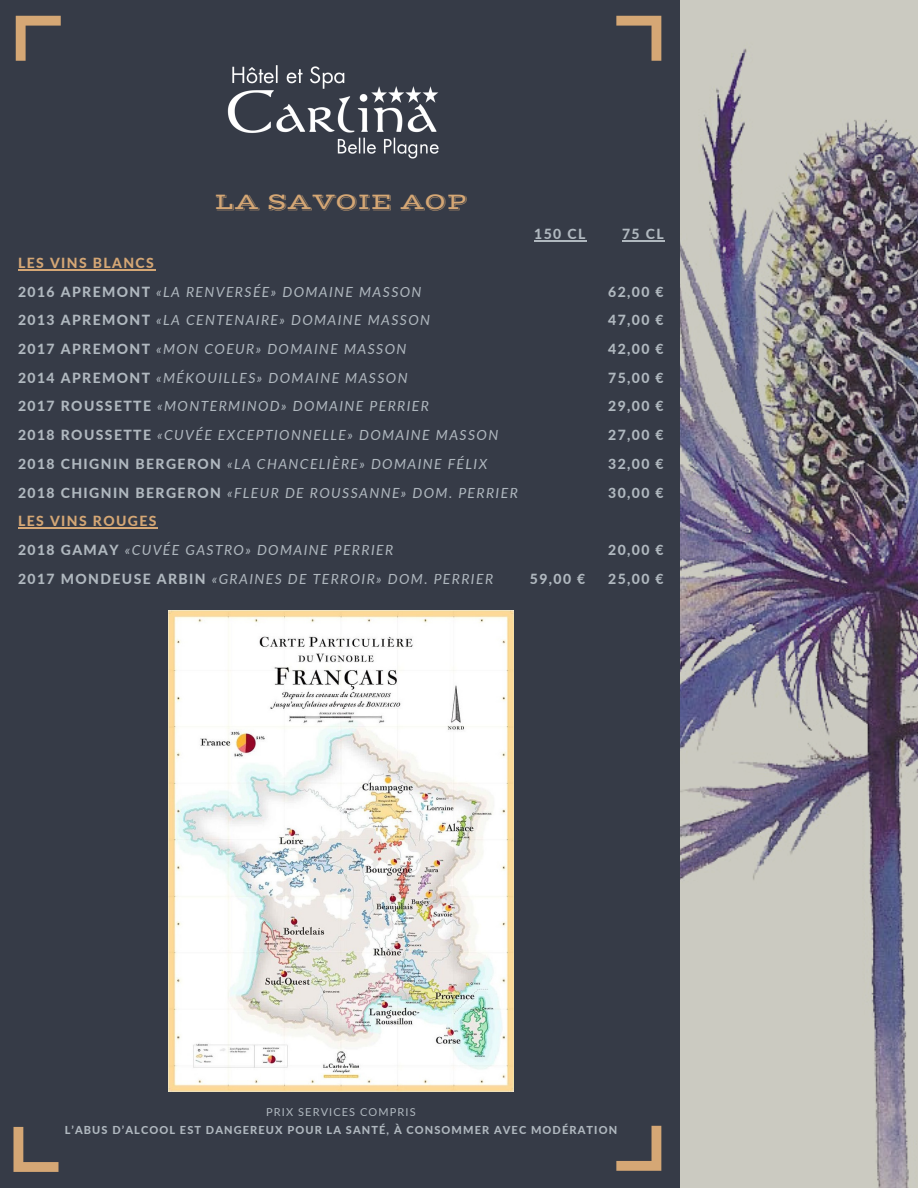
<style>
.page{position:relative;width:918px;height:1188px;background:#363b47}
.page>*{position:absolute;margin:0;border:0;box-sizing:border-box;transform-origin:0 0}
.t1{font:23.55px "Vast Shadow";color:#d5a775}
.t2{font:italic 13.95px "Lato";letter-spacing:.1em;color:#b0b8bf}
.t3{font:800 13.95px/28.7px "Lato";letter-spacing:.1em;color:#b0b8bf}
.t4{font:800 13.95px "Lato";letter-spacing:.1em;color:#d5a775}
.t5{font:800 10.95px "Lato";letter-spacing:.1em;color:#b0b8bf}
.t6{font:10.95px "Lato";letter-spacing:.1em;color:#b0b8bf}
.s1{font-weight:800;font-style:normal}
</style>
<div class="page">
<svg style="left:16px;top:16px;width:45px;height:45px"></svg>
<svg style="left:616px;top:1126px;width:45px;height:45px"></svg>
<svg style="left:616px;top:16px;width:45px;height:45px"></svg>
<svg style="left:14px;top:1127px;width:44px;height:45px"></svg>
<img style="left:681px;top:0;width:237px;height:1188px">
<img style="left:227px;top:65px;width:212px;height:94px">
<img style="left:168px;top:610px;width:345px;height:482px">
<hr style="left:18px;top:269px;width:137px;height:1px;background:#d5a775">
<hr style="left:18px;top:527px;width:140px;height:1px;background:#d5a775">
<hr style="left:622px;top:240px;width:43px;height:1px;background:#b0b8bf">
<hr style="left:534px;top:240px;width:53px;height:1px;background:#b0b8bf">
<p class="t1" style="left:215px;top:188px;width:254px">LA SAVOIE AOP</p>
<p class="t4" style="left:18px;top:254px;width:137px">LES VINS BLANCS</p>
<p class="t2" style="left:18px;top:283px;width:405px"><span class="s1">2016 APREMONT</span> «LA RENVERSÉE» DOMAINE MASSON</p>
<p class="t2" style="left:18px;top:312px;width:414px"><span class="s1">2013 APREMONT</span> «LA CENTENAIRE» DOMAINE MASSON</p>
<p class="t2" style="left:18px;top:340px;width:390px"><span class="s1">2017 APREMONT</span> «MON COEUR» DOMAINE MASSON</p>
<p class="t2" style="left:18px;top:369px;width:391px"><span class="s1">2014 APREMONT</span> «MÉKOUILLES» DOMAINE MASSON</p>
<p class="t2" style="left:18px;top:398px;width:412px"><span class="s1">2017 ROUSSETTE</span> «MONTERMINOD» DOMAINE PERRIER</p>
<p class="t2" style="left:18px;top:426px;width:482px"><span class="s1">2018 ROUSSETTE</span> «CUVÉE EXCEPTIONNELLE» DOMAINE MASSON</p>
<p class="t2" style="left:18px;top:455px;width:471px"><span class="s1">2018 CHIGNIN BERGERON</span> «LA CHANCELIÈRE» DOMAINE FÉLIX</p>
<p class="t2" style="left:18px;top:484px;width:501px"><span class="s1">2018 CHIGNIN BERGERON</span> «FLEUR DE ROUSSANNE» DOM. PERRIER</p>
<p class="t4" style="left:18px;top:513px;width:140px">LES VINS ROUGES</p>
<p class="t2" style="left:18px;top:541px;width:377px"><span class="s1">2018 GAMAY</span> «CUVÉE GASTRO» DOMAINE PERRIER</p>
<p class="t2" style="left:18px;top:570px;width:477px"><span class="s1">2017 MONDEUSE ARBIN</span> «GRAINES DE TERROIR» DOM. PERRIER</p>
<p class="t3" style="left:534px;top:220px;width:53px">150 CL</p>
<p class="t3" style="left:530px;top:564px;width:57px">59,00 €</p>
<p class="t3" style="left:622px;top:220px;width:43px">75 CL</p>
<p class="t3" style="left:608px;top:277px;width:57px">62,00 €</p>
<p class="t3" style="left:608px;top:306px;width:57px">47,00 €</p>
<p class="t3" style="left:608px;top:334px;width:57px">42,00 €</p>
<p class="t3" style="left:608px;top:363px;width:57px">75,00 €</p>
<p class="t3" style="left:608px;top:392px;width:57px">29,00 €</p>
<p class="t3" style="left:608px;top:420px;width:57px">27,00 €</p>
<p class="t3" style="left:608px;top:449px;width:57px">32,00 €<br>30,00 €</p>
<p class="t3" style="left:608px;top:535px;width:57px">20,00 €</p>
<p class="t3" style="left:608px;top:564px;width:57px">25,00 €</p>
<p class="t6" style="left:266px;top:1105px;width:151px">PRIX SERVICES COMPRIS</p>
<p class="t5" style="left:65px;top:1123px;width:554px">L’ABUS D’ALCOOL EST DANGEREUX POUR LA SANTÉ, À CONSOMMER AVEC MODÉRATION</p>
</div>
